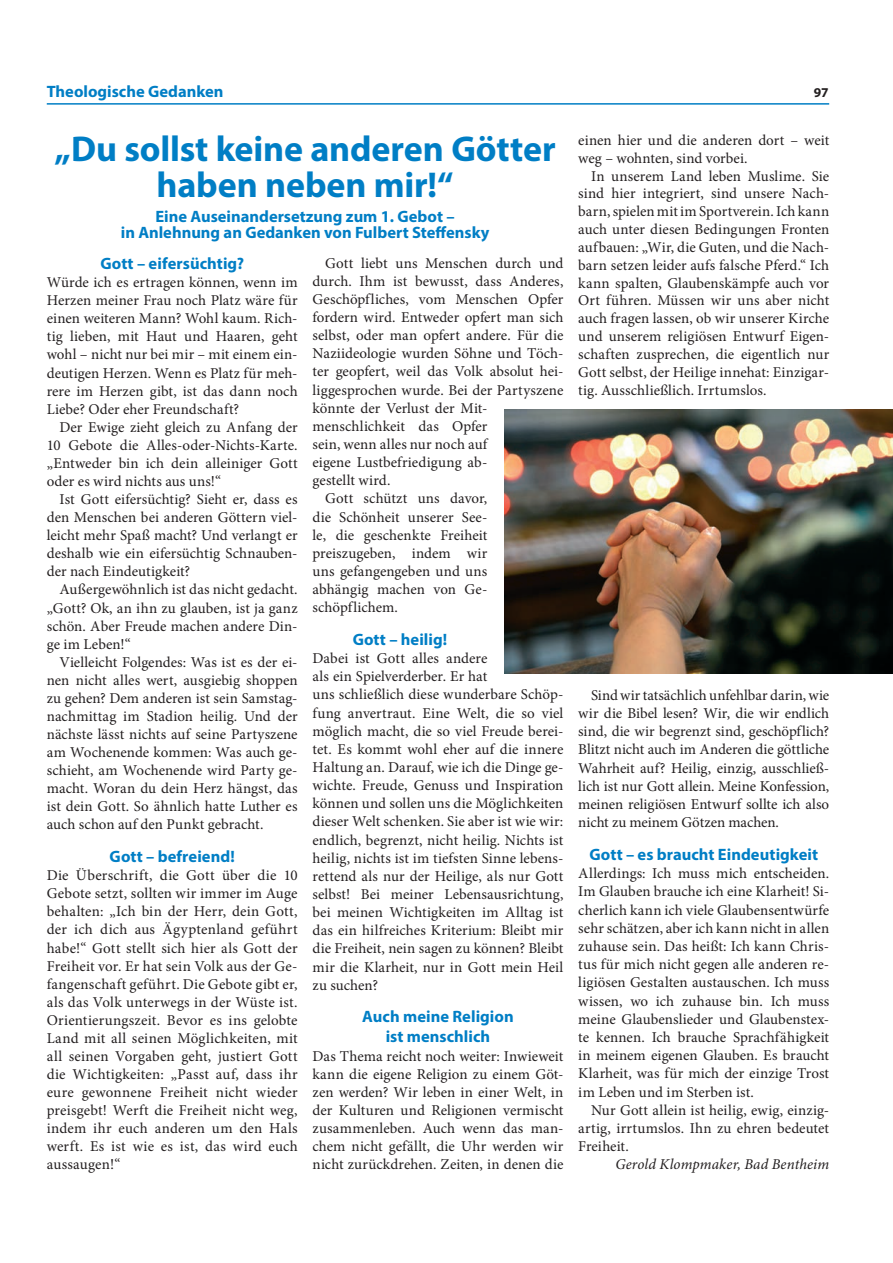
<style>
.page{position:relative;width:893px;height:1263px;background:#fff}
.page>*{position:absolute;margin:0;border:0;box-sizing:border-box;transform-origin:0 0}
.t1{font:700 36px/36px "Myriad Pro";letter-spacing:-.005em;color:#007ec5;text-align:center}
.t2{font:700 16.5px/20px "Myriad Pro";color:#007ec5;text-align:center}
.t3{font:15px/18.1px "Minion Pro";letter-spacing:.005em;color:#231f20;text-align:justify}
.t4{font:italic 15px "Minion Pro";letter-spacing:.005em;color:#231f20}
.t5{font:700 13.5px "Myriad Pro";color:#231f20}
</style>
<div class="page">
<hr style="left:47px;top:103px;width:782px;height:2px;background:#007ec5">
<img style="left:504px;top:410px;width:389px;height:263px">
<p class="t2" style="left:47px;top:81px;width:178px">Theologische Gedanken</p>
<p class="t5" style="left:814px;top:83px;width:16px">97</p>
<h1 class="t1" style="left:55px;top:130px;width:503px">„Du sollst keine anderen Götter haben neben mir!“</h1>
<p class="t2" style="left:121px;top:208px;width:370px;line-height:16.5px">Eine Auseinandersetzung zum 1. Gebot –<br>in Anlehnung an Gedanken von Fulbert Steffensky</p>
<p class="t2" style="left:100px;top:253px;width:145px">Gott – eifersüchtig?</p>
<p class="t3" style="left:47px;top:273px;width:252px">Würde ich es ertragen können, wenn im Herzen meiner Frau noch Platz wäre für einen weiteren Mann? Wohl kaum. Rich&shy;tig lieben, mit Haut und Haaren, geht wohl – nicht nur bei mir – mit einem ein&shy;deutigen Herzen. Wenn es Platz für meh&shy;rere im Herzen gibt, ist das dann noch Liebe? Oder eher Freundschaft?</p>
<p class="t3" style="left:47px;top:418px;width:252px;text-indent:13px">Der Ewige zieht gleich zu Anfang der 10 Gebote die Alles-oder-Nichts-Karte. „Entweder bin ich dein alleiniger Gott oder es wird nichts aus uns!“</p>
<p class="t3" style="left:47px;top:490px;width:252px;text-indent:13px">Ist Gott eifersüchtig? Sieht er, dass es den Menschen bei anderen Göttern viel&shy;leicht mehr Spaß macht? Und verlangt er deshalb wie ein eifersüchtig Schnauben&shy;der nach Eindeutigkeit?</p>
<p class="t3" style="left:47px;top:581px;width:252px;text-indent:13px">Außergewöhnlich ist das nicht gedacht. „Gott? Ok, an ihn zu glauben, ist ja ganz schön. Aber Freude machen andere Din&shy;ge im Leben!“</p>
<p class="t3" style="left:47px;top:653px;width:252px;text-indent:13px">Vielleicht Folgendes: Was ist es der ei&shy;nen nicht alles wert, ausgiebig shoppen zu gehen? Dem anderen ist sein Samstag&shy;nachmittag im Stadion heilig. Und der nächste lässt nichts auf seine Partyszene am Wochenende kommen: Was auch ge&shy;schieht, am Wochenende wird Party ge&shy;macht. Woran du dein Herz hängst, das ist dein Gott. So ähnlich hatte Luther es auch schon auf den Punkt gebracht.</p>
<p class="t2" style="left:110px;top:846px;width:127px">Gott – befreiend!</p>
<p class="t3" style="left:47px;top:866px;width:252px">Die Überschrift, die Gott über die 10<br>Gebote setzt, sollten wir immer im Auge behalten: „Ich bin der Herr, dein Gott, der ich dich aus Ägyptenland geführt habe!“ Gott stellt sich hier als Gott der Freiheit vor. Er hat sein Volk aus der Ge&shy;fangenschaft geführt. Die Gebote gibt er, als das Volk unterwegs in der Wüste ist.<br>Orientierungszeit. Bevor es ins gelobte Land mit all seinen Möglichkeiten, mit all seinen Vorgaben geht, justiert Gott die Wichtigkeiten: „Passt auf, dass ihr eure gewonnene Freiheit nicht wieder preisgebt! Werft die Freiheit nicht weg, indem ihr euch anderen um den Hals werft. Es ist wie es ist, das wird euch aussaugen!“</p>
<p class="t3" style="left:325px;top:254px;width:240px">Gott liebt uns Menschen durch und</p>
<p class="t3" style="left:313px;top:272px;width:252px">durch. Ihm ist bewusst, dass Anderes,</p>
<p class="t3" style="left:313px;top:290px;width:252px">Geschöpfliches, vom Menschen Opfer</p>
<p class="t3" style="left:313px;top:308px;width:252px">fordern wird. Entweder opfert man sich</p>
<p class="t3" style="left:313px;top:326px;width:252px">selbst, oder man opfert andere. Für die</p>
<p class="t3" style="left:313px;top:344px;width:252px">Naziideologie wurden Söhne und Töch-</p>
<p class="t3" style="left:313px;top:363px;width:252px">ter geopfert, weil das Volk absolut hei-</p>
<p class="t3" style="left:313px;top:381px;width:252px">liggesprochen wurde. Bei der Partyszene</p>
<p class="t3" style="left:313px;top:399px;width:176px">könnte der Verlust der Mit-</p>
<p class="t3" style="left:313px;top:417px;width:176px">menschlichkeit das Opfer</p>
<p class="t3" style="left:313px;top:435px;width:176px">sein, wenn alles nur noch auf</p>
<p class="t3" style="left:313px;top:453px;width:176px">eigene Lustbefriedigung ab-</p>
<p class="t3" style="left:313px;top:471px;width:79px">gestellt wird.</p>
<p class="t3" style="left:325px;top:490px;width:164px">Gott schützt uns davor,</p>
<p class="t3" style="left:313px;top:508px;width:176px">die Schönheit unserer See-</p>
<p class="t3" style="left:313px;top:526px;width:176px">le, die geschenkte Freiheit</p>
<p class="t3" style="left:313px;top:544px;width:176px">preiszugeben, indem wir</p>
<p class="t3" style="left:313px;top:562px;width:176px">uns gefangengeben und uns</p>
<p class="t3" style="left:313px;top:580px;width:176px">abhängig machen von Ge-</p>
<p class="t3" style="left:313px;top:598px;width:87px">schöpflichem.</p>
<p class="t2" style="left:353px;top:629px;width:96px">Gott – heilig!</p>
<p class="t3" style="left:313px;top:649px;width:252px;text-align:left">Dabei ist Gott alles andere<br>als ein Spielverderber. Er hat<br>uns schließlich diese wunderbare Schöp&shy;fung anvertraut. Eine Welt, die so viel möglich macht, die so viel Freude berei&shy;tet. Es kommt wohl eher auf die innere Haltung an. Darauf, wie ich die Dinge ge&shy;wichte. Freude, Genuss und Inspiration können und sollen uns die Möglichkeiten dieser Welt schenken. Sie aber ist wie wir: endlich, begrenzt, nicht heilig. Nichts ist heilig, nichts ist im tiefsten Sinne lebens&shy;rettend als nur der Heilige, als nur Gott selbst! Bei meiner Lebensausrichtung, bei meinen Wichtigkeiten im Alltag ist das ein hilfreiches Kriterium: Bleibt mir die Freiheit, nein sagen zu können? Bleibt mir die Klarheit, nur in Gott mein Heil zu suchen?</p>
<p class="t2" style="left:362px;top:1006px;width:153px">Auch meine Religion ist menschlich</p>
<p class="t3" style="left:313px;top:1047px;width:252px">Das Thema reicht noch weiter: Inwieweit kann die eigene Religion zu einem Göt&shy;zen werden? Wir leben in einer Welt, in der Kulturen und Religionen vermischt zusammenleben. Auch wenn das man&shy;chem nicht gefällt, die Uhr werden wir nicht zurückdrehen. Zeiten, in denen die</p>
<p class="t3" style="left:578px;top:131px;width:252px">einen hier und die anderen dort – weit weg – wohnten, sind vorbei.</p>
<p class="t3" style="left:578px;top:167px;width:252px;text-indent:13px">In unserem Land leben Muslime. Sie sind hier integriert, sind unsere Nach&shy;barn, spielen mit im Sportverein. Ich kann auch unter diesen Bedingungen Fronten aufbauen: „Wir, die Guten, und die Nach&shy;barn setzen leider aufs falsche Pferd.“ Ich kann spalten, Glaubenskämpfe auch vor Ort führen. Müssen wir uns aber nicht auch fragen lassen, ob wir unserer Kirche und unserem religiösen Entwurf Eigen&shy;schaften zusprechen, die eigentlich nur Gott selbst, der Heilige innehat: Einzigar&shy;tig. Ausschließlich. Irrtumslos.</p>
<p class="t3" style="left:578px;top:686px;width:252px;text-indent:13px">Sind wir tatsächlich unfehlbar darin, wie wir die Bibel lesen? Wir, die wir endlich sind, die wir begrenzt sind, geschöpflich?<br>Blitzt nicht auch im Anderen die göttliche Wahrheit auf? Heilig, einzig, ausschließ&shy;lich ist nur Gott allein. Meine Konfession, meinen religiösen Entwurf sollte ich also nicht zu meinem Götzen machen.</p>
<p class="t2" style="left:589px;top:844px;width:230px">Gott – es braucht Eindeutigkeit</p>
<p class="t3" style="left:578px;top:864px;width:252px">Allerdings: Ich muss mich entscheiden.<br>Im Glauben brauche ich eine Klarheit! Si&shy;cherlich kann ich viele Glaubensentwürfe sehr schätzen, aber ich kann nicht in allen zuhause sein. Das heißt: Ich kann Chris&shy;tus für mich nicht gegen alle anderen re&shy;ligiösen Gestalten austauschen. Ich muss wissen, wo ich zuhause bin. Ich muss meine Glaubenslieder und Glaubenstex&shy;te kennen. Ich brauche Sprachfähigkeit in meinem eigenen Glauben. Es braucht Klarheit, was für mich der einzige Trost im Leben und im Sterben ist.</p>
<p class="t3" style="left:578px;top:1101px;width:252px;text-indent:13px">Nur Gott allein ist heilig, ewig, einzig&shy;artig, irrtumslos. Ihn zu ehren bedeutet Freiheit.</p>
<p class="t4" style="left:615px;top:1154px;width:215px">Gerold Klompmaker, Bad Bentheim</p>
</div>
